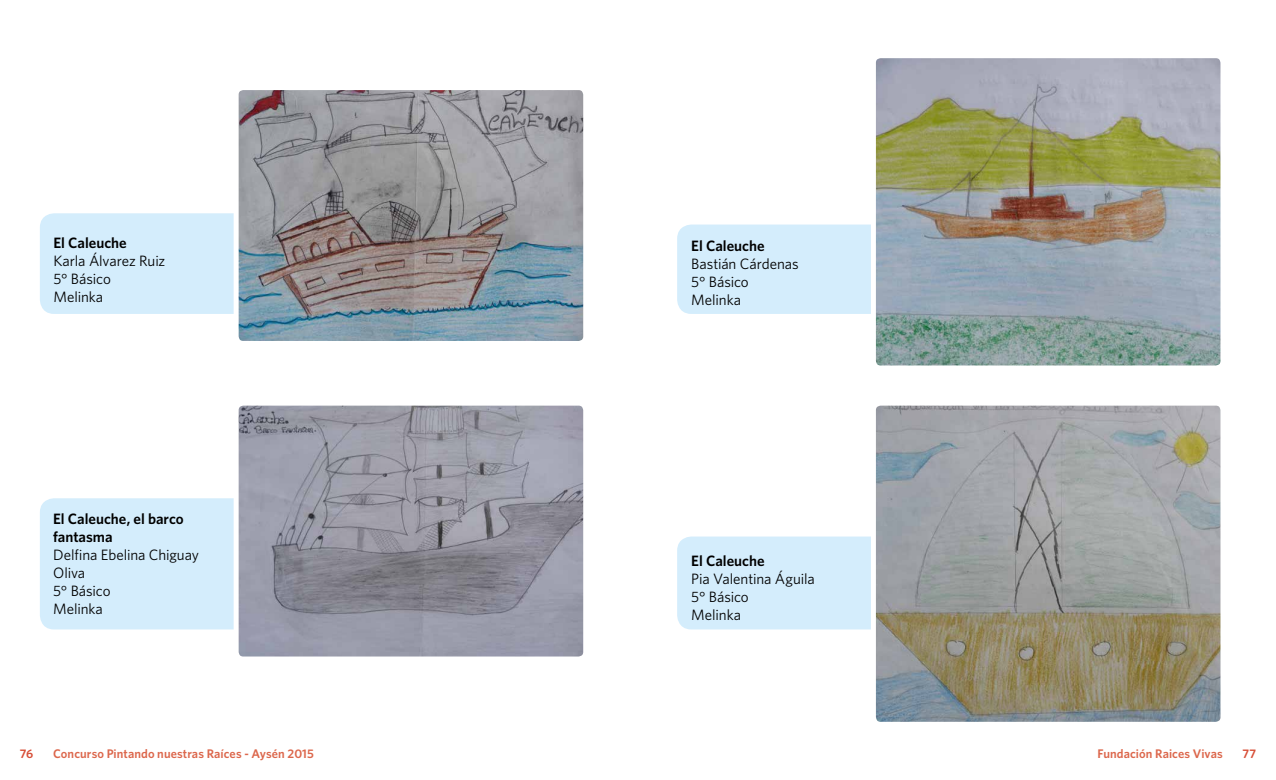
<style>
.page{position:relative;width:1276px;height:780px;background:#fff}
.page>*{position:absolute;margin:0;border:0;box-sizing:border-box;transform-origin:0 0}
.t1{font:15px/18px "Whitney";letter-spacing:-.005em;color:#000}
.t2{font:600 15px/18px "Whitney";color:#000}
.t3{font:600 12.5px "Whitney";letter-spacing:.005em;color:#dc674c}
.t4{font:600 12.5px "Whitney";color:#d74f38}
</style>
<div class="page">
<div style="left:40px;top:213px;width:533px;height:101px;background:#d4edfc;border-radius:14px"></div>
<div style="left:40px;top:498px;width:533px;height:131px;background:#d4edfc;border-radius:14px"></div>
<img style="left:240px;top:91px;width:342px;height:249px">
<div style="left:234px;top:85px;width:354px;height:261px;border:5px solid #fff;border-radius:7px"></div>
<img style="left:240px;top:406px;width:342px;height:249px">
<div style="left:234px;top:400px;width:354px;height:261px;border:5px solid #fff;border-radius:7px"></div>
<div style="left:677px;top:224px;width:533px;height:90px;background:#d4edfc;border-radius:14px"></div>
<div style="left:677px;top:536px;width:533px;height:93px;background:#d4edfc;border-radius:14px"></div>
<img style="left:877px;top:59px;width:342px;height:305px">
<div style="left:871px;top:53px;width:354px;height:317px;border:5px solid #fff;border-radius:7px"></div>
<img style="left:877px;top:406px;width:342px;height:314px">
<div style="left:871px;top:400px;width:354px;height:326px;border:5px solid #fff;border-radius:7px"></div>
<p class="t2" style="left:53px;top:233px;width:75px">El Caleuche</p>
<p class="t1" style="left:53px;top:252px;width:113px">Karla Álvarez Ruiz<br>5° Básico<br>Melinka</p>
<p class="t2" style="left:53px;top:509px;width:132px">El Caleuche, el barco fantasma</p>
<p class="t1" style="left:53px;top:545px;width:147px">Delfina Ebelina Chiguay<br>Oliva<br>5° Básico<br>Melinka</p>
<p class="t2" style="left:691px;top:236px;width:75px">El Caleuche</p>
<p class="t1" style="left:691px;top:254px;width:109px">Bastián Cárdenas<br>5° Básico<br>Melinka</p>
<p class="t2" style="left:691px;top:551px;width:75px">El Caleuche</p>
<p class="t1" style="left:691px;top:569px;width:125px">Pia Valentina Águila<br>5° Básico<br>Melinka</p>
<p class="t4" style="left:20px;top:746px;width:15px">76</p>
<p class="t3" style="left:53px;top:746px;width:262px">Concurso Pintando nuestras Raíces - Aysén 2015</p>
<p class="t3" style="left:1097px;top:746px;width:127px">Fundación Raices Vivas</p>
<p class="t4" style="left:1242px;top:746px;width:15px">77</p>
</div>
